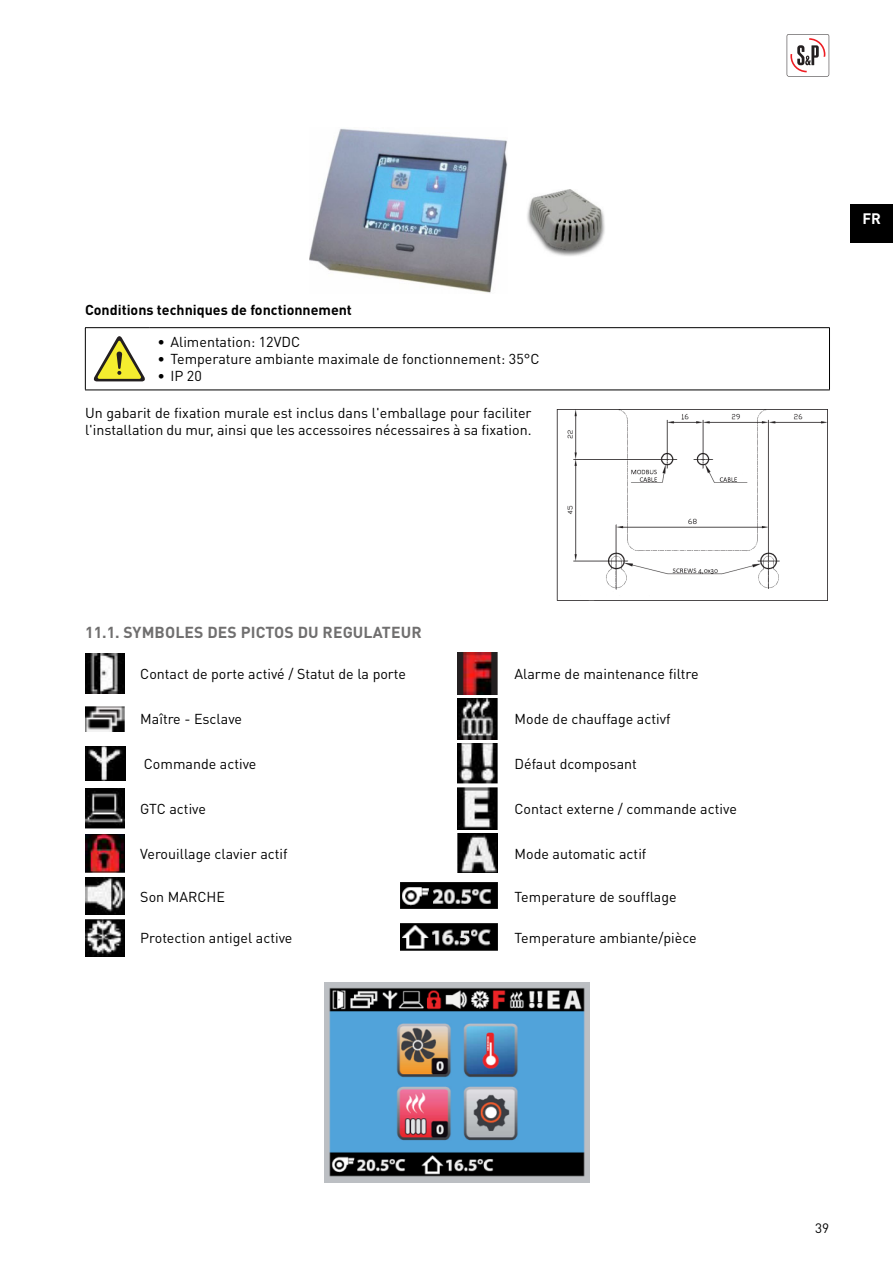
<style>
.page{position:relative;width:893px;height:1263px;background:#fff}
.page>*{position:absolute;margin:0;border:0;box-sizing:border-box;transform-origin:0 0}
.t1{font:700 15.75px "DIN Pro";letter-spacing:.01em;color:#706f6f}
.t2{font:700 15px "DIN Pro";color:#fff}
.t3{font:14.25px/17.1px "DIN Pro";color:#000}
.t4{font:700 14.25px "DIN Pro";color:#000}
.t5{font:13.5px "DIN Pro";color:#000}
</style>
<div class="page">
<svg style="left:787px;top:34px;width:42px;height:43px"></svg>
<div style="left:850px;top:204px;width:43px;height:38px;background:#000"></div>
<img style="left:309px;top:128px;width:199px;height:165px">
<img style="left:527px;top:189px;width:78px;height:67px">
<hr style="left:85px;top:327px;width:64px;height:1px;background:#000">
<hr style="left:85px;top:328px;width:1px;height:62px;background:#000">
<hr style="left:149px;top:327px;width:681px;height:1px;background:#000">
<hr style="left:829px;top:328px;width:1px;height:62px;background:#000">
<hr style="left:85px;top:390px;width:745px;height:1px;background:#000">
<svg style="left:94px;top:336px;width:51px;height:45px"></svg>
<img style="left:556px;top:409px;width:272px;height:192px">
<img style="left:85px;top:653px;width:40px;height:40px">
<img style="left:458px;top:653px;width:39px;height:41px">
<img style="left:85px;top:707px;width:40px;height:24px">
<img style="left:458px;top:698px;width:39px;height:42px">
<img style="left:85px;top:747px;width:40px;height:33px">
<img style="left:458px;top:744px;width:39px;height:39px">
<img style="left:85px;top:788px;width:40px;height:40px">
<img style="left:458px;top:787px;width:39px;height:42px">
<img style="left:85px;top:834px;width:40px;height:38px">
<img style="left:458px;top:833px;width:39px;height:40px">
<img style="left:85px;top:877px;width:40px;height:38px">
<img style="left:400px;top:882px;width:97px;height:27px">
<img style="left:85px;top:919px;width:40px;height:37px">
<img style="left:400px;top:923px;width:97px;height:28px">
<img style="left:325px;top:983px;width:264px;height:199px">
<p class="t4" style="left:85px;top:304px;width:268px">Conditions techniques de fonctionnement</p>
<p class="t3" style="left:158px;top:335px;width:144px">• Alimentation: 12VDC</p>
<p class="t3" style="left:158px;top:352px;width:383px">• Temperature ambiante maximale de fonctionnement: 35°C</p>
<p class="t3" style="left:158px;top:369px;width:46px">• IP 20</p>
<p class="t3" style="left:85px;top:406px;width:448px">Un gabarit de fixation murale est inclus dans l'emballage pour faciliter l'installation du mur, ainsi que les accessoires nécessaires à sa fixation.</p>
<p class="t1" style="left:85px;top:627px;width:338px">11.1. SYMBOLES DES PICTOS DU REGULATEUR</p>
<p class="t3" style="left:140px;top:667px;width:267px">Contact de porte activé / Statut de la porte</p>
<p class="t3" style="left:514px;top:667px;width:186px">Alarme de maintenance filtre</p>
<p class="t3" style="left:140px;top:712px;width:103px">Maître - Esclave</p>
<p class="t3" style="left:514px;top:712px;width:158px">Mode de chauffage activf</p>
<p class="t3" style="left:144px;top:757px;width:114px">Commande active</p>
<p class="t3" style="left:514px;top:757px;width:124px">Défaut dcomposant</p>
<p class="t3" style="left:140px;top:802px;width:67px">GTC active</p>
<p class="t3" style="left:514px;top:802px;width:224px">Contact externe / commande active</p>
<p class="t3" style="left:140px;top:847px;width:149px">Verouillage clavier actif</p>
<p class="t3" style="left:514px;top:847px;width:133px">Mode automatic actif</p>
<p class="t3" style="left:140px;top:889px;width:86px">Son MARCHE</p>
<p class="t3" style="left:514px;top:889px;width:164px">Temperature de soufflage</p>
<p class="t3" style="left:140px;top:931px;width:154px">Protection antigel active</p>
<p class="t3" style="left:514px;top:931px;width:184px">Temperature ambiante/pièce</p>
<p class="t2" style="left:862px;top:213px;width:20px">FR</p>
<p class="t5" style="left:815px;top:1223px;width:16px">39</p>
</div>
